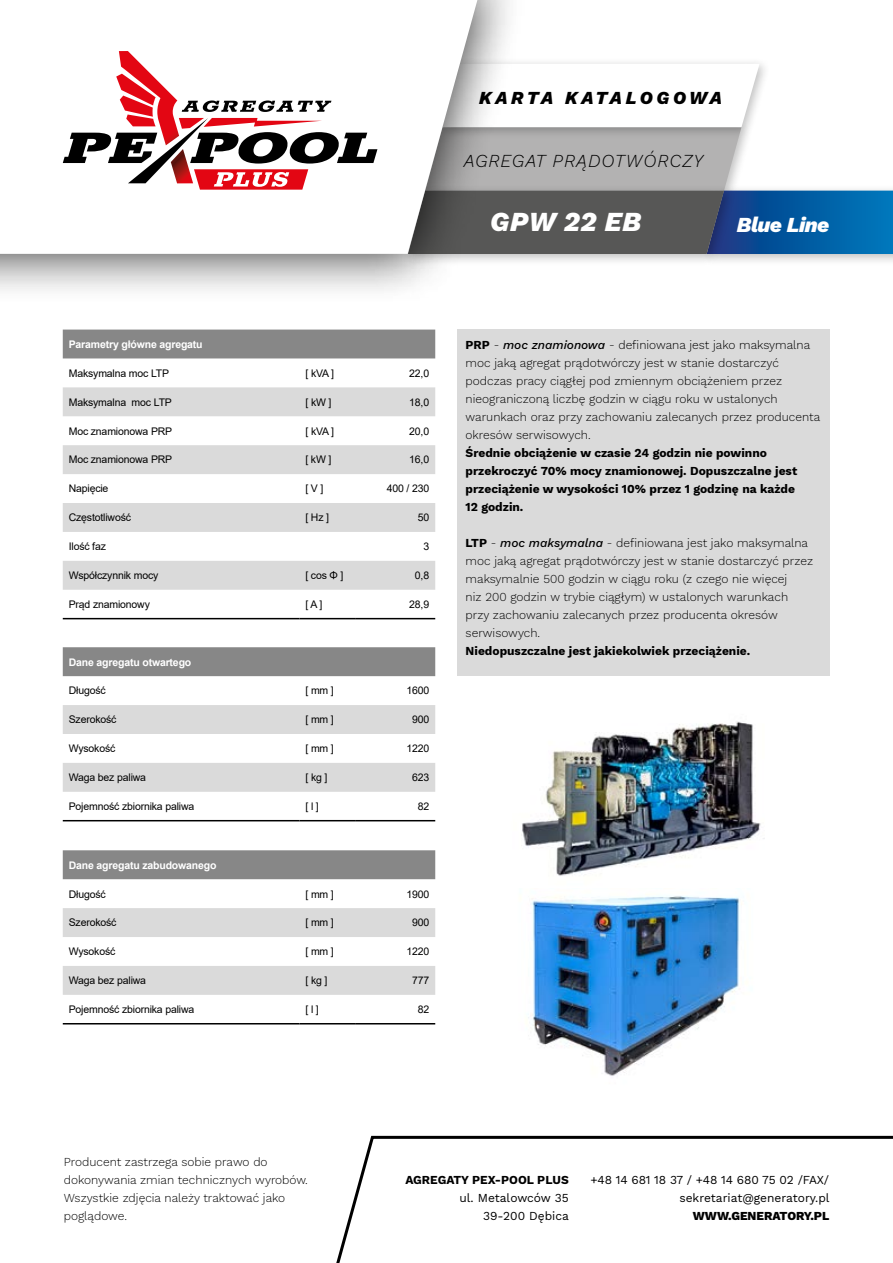
<style>
.page{position:relative;width:893px;height:1263px;background:#fff}
.page>*{position:absolute;margin:0;border:0;box-sizing:border-box;transform-origin:0 0}
.t1{font:italic 800 27px "Work Sans";letter-spacing:.025em;color:#fff}
.t2{font:italic 800 21px "Work Sans";letter-spacing:-.025em;color:#fff}
.t3{font:italic 300 18px "Work Sans";letter-spacing:.05em;color:#000}
.t4{font:italic 800 18px "Work Sans";letter-spacing:.175em;color:#000}
.t5{font:300 12px/18px "Work Sans";color:#000}
.t6{font:700 12px/18px "Work Sans";color:#000}
.t7{font:12px/18px "Work Sans";color:#000;text-align:right}
.t8{font:800 12px "Work Sans";color:#000}
.t9{font:10.5px "Arial";letter-spacing:-.015em;color:#000}
.t10{font:700 10.5px "Arial";letter-spacing:-.015em;color:#fff}
.s1{font-weight:700}
.s2{font-weight:500;font-style:italic}
</style>
<div class="page">
<div style="left:701px;top:184px;width:192px;height:83px;background:#000;opacity:.25"></div>
<div style="left:402px;top:184px;width:333px;height:83px;background:#000;opacity:.25"></div>
<div style="left:437px;top:57px;width:334px;height:83px;background:#fafafa"></div>
<svg style="left:527px;top:65px;width:366px;height:189px"></svg>
<div style="left:0;top:0;width:527px;height:304px;background:#000;opacity:.75"></div>
<svg style="left:0;top:0;width:481px;height:254px"></svg>
<svg style="left:63px;top:51px;width:314px;height:139px"></svg>
<svg style="left:336px;top:1135px;width:557px;height:128px"></svg>
<div style="left:63px;top:330px;width:372px;height:28px;background:#878787"></div>
<svg style="left:63px;top:387px;width:372px;height:203px;fill:#dadada"></svg>
<hr style="left:63px;top:618px;width:236px;height:1px;background:#000">
<hr style="left:299px;top:618px;width:57px;height:1px;background:#000">
<hr style="left:356px;top:618px;width:79px;height:1px;background:#000">
<div style="left:63px;top:647px;width:372px;height:29px;background:#878787"></div>
<svg style="left:63px;top:705px;width:372px;height:87px"></svg>
<hr style="left:63px;top:820px;width:236px;height:1px;background:#000">
<hr style="left:299px;top:820px;width:57px;height:1px;background:#000">
<hr style="left:356px;top:820px;width:79px;height:1px;background:#000">
<div style="left:63px;top:850px;width:372px;height:29px;background:#878787"></div>
<svg style="left:63px;top:908px;width:372px;height:87px"></svg>
<hr style="left:63px;top:1023px;width:236px;height:1px;background:#000">
<hr style="left:299px;top:1023px;width:57px;height:1px;background:#000">
<hr style="left:356px;top:1023px;width:79px;height:1px;background:#000">
<img style="left:522px;top:721px;width:243px;height:155px">
<img style="left:528px;top:896px;width:212px;height:180px">
<div style="left:457px;top:330px;width:372px;height:346px;background:#dadada"></div>
<h3 class="t4" style="left:479px;top:84px;width:244px">KARTA KATALOGOWA</h3>
<h3 class="t3" style="left:464px;top:147px;width:241px">AGREGAT PRĄDOTWÓRCZY</h3>
<h1 class="t1" style="left:490px;top:201px;width:153px">GPW 22 EB</h1>
<h2 class="t2" style="left:737px;top:209px;width:94px">Blue Line</h2>
<p class="t10" style="left:69px;top:337px;width:135px">Parametry główne agregatu</p>
<p class="t9" style="left:69px;top:366px;width:102px">Maksymalna moc LTP</p>
<p class="t9" style="left:305px;top:366px;width:30px">[ kVA ]</p>
<p class="t9" style="left:409px;top:366px;width:21px">22,0</p>
<p class="t9" style="left:69px;top:395px;width:105px">Maksymalna moc LTP</p>
<p class="t9" style="left:305px;top:395px;width:28px">[ kW ]</p>
<p class="t9" style="left:409px;top:395px;width:21px">18,0</p>
<p class="t9" style="left:69px;top:424px;width:105px">Moc znamionowa PRP</p>
<p class="t9" style="left:305px;top:424px;width:30px">[ kVA ]</p>
<p class="t9" style="left:409px;top:424px;width:21px">20,0</p>
<p class="t9" style="left:69px;top:453px;width:105px">Moc znamionowa PRP</p>
<p class="t9" style="left:305px;top:453px;width:28px">[ kW ]</p>
<p class="t9" style="left:409px;top:453px;width:21px">16,0</p>
<p class="t9" style="left:69px;top:481px;width:41px">Napięcie</p>
<p class="t9" style="left:305px;top:481px;width:20px">[ V ]</p>
<p class="t9" style="left:387px;top:481px;width:44px">400 / 230</p>
<p class="t9" style="left:69px;top:510px;width:64px">Częstotliwość</p>
<p class="t9" style="left:305px;top:510px;width:25px">[ Hz ]</p>
<p class="t9" style="left:418px;top:510px;width:13px">50</p>
<p class="t9" style="left:69px;top:539px;width:39px">Ilość faz</p>
<p class="t9" style="left:423px;top:539px;width:7px">3</p>
<p class="t9" style="left:69px;top:568px;width:91px">Współczynnik mocy</p>
<p class="t9" style="left:305px;top:568px;width:40px">[ cos Φ ]</p>
<p class="t9" style="left:415px;top:568px;width:16px">0,8</p>
<p class="t9" style="left:69px;top:597px;width:83px">Prąd znamionowy</p>
<p class="t9" style="left:305px;top:597px;width:18px">[ A ]</p>
<p class="t9" style="left:409px;top:597px;width:21px">28,9</p>
<p class="t10" style="left:69px;top:654px;width:124px">Dane agregatu otwartego</p>
<p class="t9" style="left:69px;top:683px;width:38px">Długość</p>
<p class="t9" style="left:305px;top:683px;width:30px">[ mm ]</p>
<p class="t9" style="left:406px;top:683px;width:24px">1600</p>
<p class="t9" style="left:69px;top:712px;width:49px">Szerokość</p>
<p class="t9" style="left:305px;top:712px;width:30px">[ mm ]</p>
<p class="t9" style="left:412px;top:712px;width:19px">900</p>
<p class="t9" style="left:69px;top:741px;width:48px">Wysokość</p>
<p class="t9" style="left:305px;top:741px;width:30px">[ mm ]</p>
<p class="t9" style="left:406px;top:741px;width:24px">1220</p>
<p class="t9" style="left:69px;top:770px;width:79px">Waga bez paliwa</p>
<p class="t9" style="left:305px;top:770px;width:23px">[ kg ]</p>
<p class="t9" style="left:412px;top:770px;width:19px">623</p>
<p class="t9" style="left:69px;top:799px;width:127px">Pojemność zbiornika paliwa</p>
<p class="t9" style="left:305px;top:799px;width:15px">[ l ]</p>
<p class="t9" style="left:418px;top:799px;width:13px">82</p>
<p class="t10" style="left:69px;top:857px;width:149px">Dane agregatu zabudowanego</p>
<p class="t9" style="left:69px;top:886px;width:38px">Długość</p>
<p class="t9" style="left:305px;top:886px;width:30px">[ mm ]</p>
<p class="t9" style="left:406px;top:886px;width:24px">1900</p>
<p class="t9" style="left:69px;top:915px;width:49px">Szerokość</p>
<p class="t9" style="left:305px;top:915px;width:30px">[ mm ]</p>
<p class="t9" style="left:412px;top:915px;width:19px">900</p>
<p class="t9" style="left:69px;top:944px;width:48px">Wysokość</p>
<p class="t9" style="left:305px;top:944px;width:30px">[ mm ]</p>
<p class="t9" style="left:406px;top:944px;width:24px">1220</p>
<p class="t9" style="left:69px;top:973px;width:79px">Waga bez paliwa</p>
<p class="t9" style="left:305px;top:973px;width:23px">[ kg ]</p>
<p class="t9" style="left:412px;top:973px;width:19px">777</p>
<p class="t9" style="left:69px;top:1002px;width:127px">Pojemność zbiornika paliwa</p>
<p class="t9" style="left:305px;top:1002px;width:15px">[ l ]</p>
<p class="t9" style="left:418px;top:1002px;width:13px">82</p>
<p class="t5" style="left:466px;top:336px;width:356px"><span class="s1">PRP</span> - <span class="s2">moc znamionowa</span> - definiowana jest jako maksymalna moc jaką agregat prądotwórczy jest w stanie dostarczyć podczas pracy ciągłej pod zmiennym obciążeniem przez nieograniczoną liczbę godzin w ciągu roku w ustalonych warunkach oraz przy zachowaniu zalecanych przez producenta okresów serwisowych.</p>
<p class="t6" style="left:466px;top:444px;width:333px">Średnie obciążenie w czasie 24 godzin nie powinno przekroczyć 70% mocy znamionowej. Dopuszczalne jest przeciążenie w wysokości 10% przez 1 godzinę na każde 12 godzin.</p>
<p class="t5" style="left:466px;top:534px;width:349px"><span class="s1">LTP</span> - <span class="s2">moc maksymalna</span> - definiowana jest jako maksymalna moc jaką agregat prądotwórczy jest w stanie dostarczyć przez maksymalnie 500 godzin w ciągu roku (z czego nie więcej<br>niz 200 godzin w trybie ciągłym) w ustalonych warunkach przy zachowaniu zalecanych przez producenta okresów serwisowych.</p>
<p class="t6" style="left:466px;top:642px;width:286px">Niedopuszczalne jest jakiekolwiek przeciążenie.</p>
<p class="t5" style="left:64px;top:1153px;width:246px">Producent zastrzega sobie prawo do dokonywania zmian technicznych wyrobów.<br>Wszystkie zdjęcia należy traktować jako poglądowe.</p>
<p class="t6" style="left:405px;top:1171px;width:165px">AGREGATY PEX-POOL PLUS</p>
<p class="t7" style="left:460px;top:1189px;width:111px">ul. Metalowców 35<br>39-200 Dębica</p>
<p class="t7" style="left:590px;top:1171px;width:241px">+48 14 681 18 37 / +48 14 680 75 02 /FAX/ sekretariat@generatory.pl</p>
<p class="t8" style="left:693px;top:1207px;width:138px">WWW.GENERATORY.PL</p>
</div>
